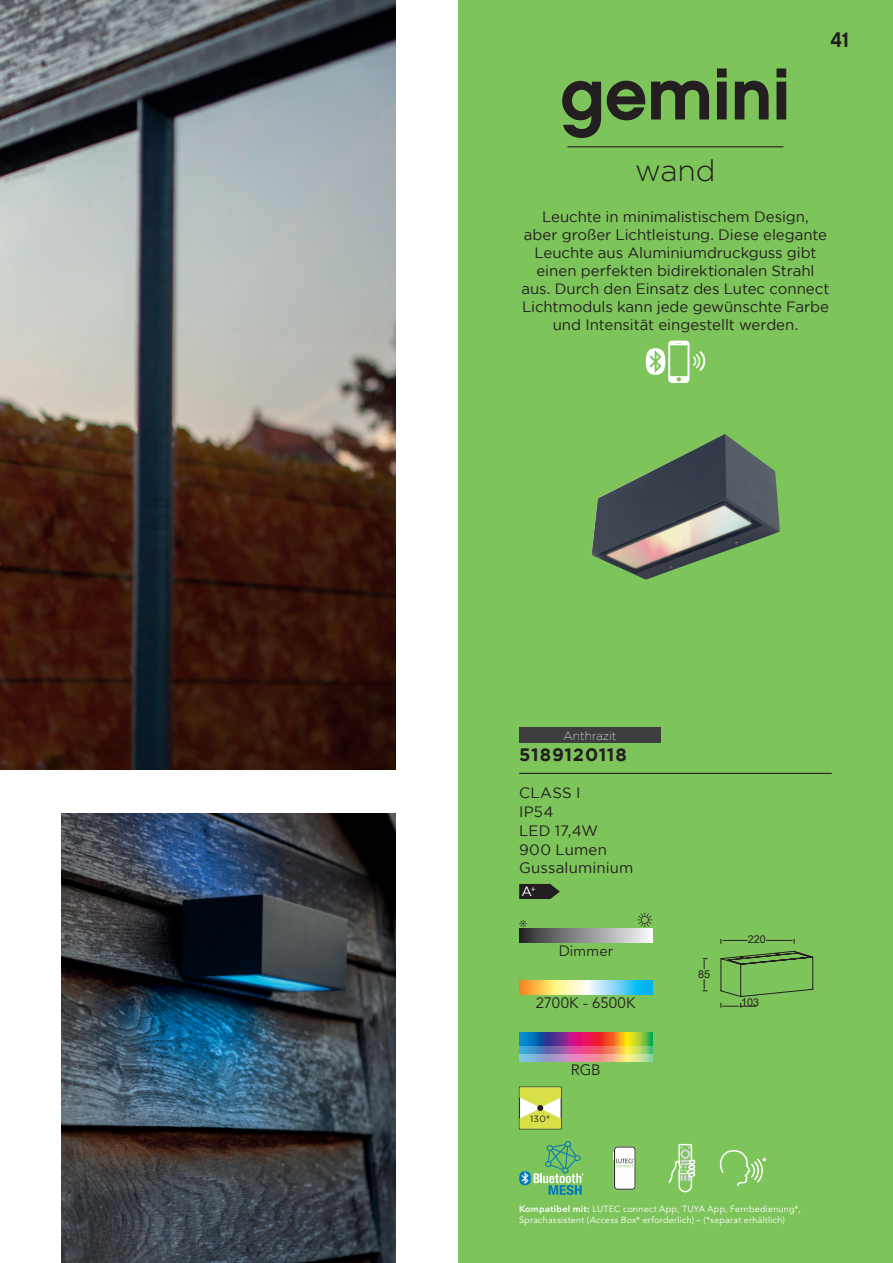
<style>
.page{position:relative;width:893px;height:1263px;background:#fff}
.page>*{position:absolute;margin:0;border:0;box-sizing:border-box;transform-origin:0 0}
.t1{font:73.5px "Chalet New York Nineteen Eighty";letter-spacing:-.01em;color:#231f20}
.t2{font:300 30px "Gotham";color:#231f20}
.t3{font:21px "Chalet New York Nineteen Eighty";color:#231f20}
.t4{font:700 18px "Gotham";letter-spacing:.04em;color:#231f20}
.t5{font:15px/18px "Gotham";color:#231f20;text-align:center}
.t6{font:15px "Avenir LT Std";letter-spacing:.005em;color:#231f20}
.t7{font:13.5px "Gotham";color:#fff}
.t8{font:200 12px "Gotham";color:#fff}
.t9{font:10.8px "Arial";color:#231f20}
.t10{font:9px/10.8px "Avenir LT Std";letter-spacing:.025em;color:#fff}
.t11{font:9px "Gotham";color:#231f20}
.s1{font-weight:800}
.s2{font-style:italic}
</style>
<div class="page">
<div style="left:458px;top:0;width:435px;height:1263px;background:#7dc45a"></div>
<hr style="left:567px;top:146px;width:216px;height:1px;background:#231f20">
<img style="left:0;top:0;width:395px;height:770px">
<svg style="left:519px;top:1087px;width:42px;height:42px;background:#d9df73"></svg>
<svg style="left:702px;top:951px;width:111px;height:46px"></svg>
<svg style="left:721px;top:939px;width:26px;height:4px"></svg>
<svg style="left:766px;top:939px;width:29px;height:4px"></svg>
<svg style="left:721px;top:1003px;width:35px;height:4px"></svg>
<img style="left:61px;top:813px;width:334px;height:450px">
<img style="left:591px;top:434px;width:189px;height:145px">
<hr style="left:519px;top:773px;width:313px;height:1px;background:#231f20">
<svg style="left:519px;top:928px;width:133px;height:15px;background:#919294"></svg>
<svg style="left:519px;top:980px;width:133px;height:15px;background:#b6d5b9"></svg>
<div style="left:519px;top:727px;width:142px;height:16px;background:#3e3e3f"></div>
<svg style="left:519px;top:1032px;width:133px;height:15px;background:#976366"></svg>
<svg style="left:519px;top:1047px;width:133px;height:7px"></svg>
<svg style="left:519px;top:1054px;width:133px;height:7px"></svg>
<svg style="left:519px;top:920px;width:8px;height:7px"></svg>
<svg style="left:637px;top:912px;width:15px;height:15px"></svg>
<svg style="left:646px;top:341px;width:59px;height:42px"></svg>
<svg style="left:519px;top:1141px;width:65px;height:54px"></svg>
<svg style="left:668px;top:1143px;width:28px;height:50px"></svg>
<svg style="left:719px;top:1150px;width:48px;height:36px"></svg>
<div style="left:614px;top:1147px;width:21px;height:42px;background:#fff;border-radius:3px"></div>
<div style="left:614px;top:1146px;width:22px;height:44px;border:2px solid #fff;border-radius:3px"></div>
<div style="left:614px;top:1147px;width:21px;height:42px;border:1px solid #231f20;border-radius:3px"></div>
<svg style="left:614px;top:1152px;width:22px;height:15px"></svg>
<svg style="left:519px;top:884px;width:41px;height:15px"></svg>
<h1 class="t1" style="left:560px;top:49px;width:232px">gemini</h1>
<h3 class="t3" style="left:830px;top:27px;width:21px">41</h3>
<h2 class="t2" style="left:635px;top:151px;width:82px">wand</h2>
<p class="t5" style="left:521px;top:207px;width:310px">Leuchte in minimalistischem Design,<br>aber großer Lichtleistung. Diese elegante Leuchte aus Aluminiumdruckguss gibt einen perfekten bidirektionalen Strahl aus. Durch den Einsatz des Lutec connect Lichtmoduls kann jede gewünschte Farbe und Intensität eingestellt werden.</p>
<p class="t8" style="left:563px;top:728px;width:54px">Anthrazit</p>
<p class="t4" style="left:519px;top:742px;width:109px">5189120118</p>
<p class="t5" style="left:519px;top:783px;width:116px;line-height:18.8px;text-align:left">CLASS I<br>IP54<br>LED 17,4W<br>900 Lumen<br>Gussaluminium</p>
<p class="t7" style="left:522px;top:883px;width:16px">A<sup>+</sup></p>
<p class="t6" style="left:559px;top:942px;width:55px">Dimmer</p>
<p class="t6" style="left:536px;top:994px;width:101px">2700K - 6500K</p>
<p class="t11" style="left:530px;top:1113px;width:22px">130°</p>
<p class="t6" style="left:571px;top:1061px;width:31px">RGB</p>
<p class="t9" style="left:698px;top:966px;width:14px">85</p>
<p class="t9" style="left:748px;top:932px;width:20px">220</p>
<p class="t9" style="left:741px;top:994px;width:20px">103</p>
<p class="t10" style="left:519px;top:1204px;width:283px"><span class="s1">Kompatibel mit:</span> LUTEC connect App, TUYA App, Fernbedienung*,<br>Sprachassistent (<span class="s2">Access Box</span>* erforderlich) – (*separat erhältlich)</p>
</div>
